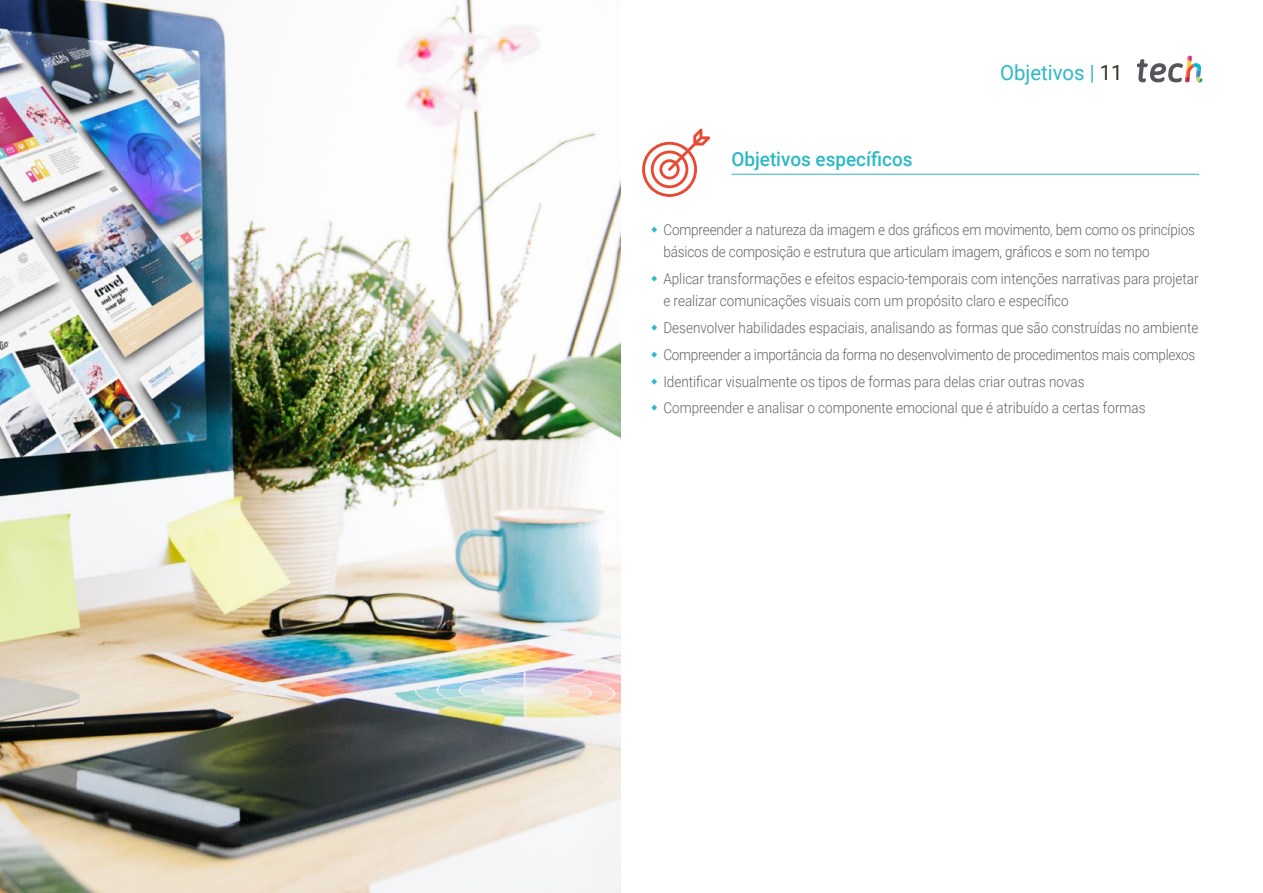
<style>
.page{position:relative;width:1263px;height:893px;background:#fff}
.page>*{position:absolute;margin:0;border:0;box-sizing:border-box;transform-origin:0 0}
.t1{font:21px "Roboto";color:#2db8c5}
.t2{font:500 19.5px "Roboto";color:#2db8c5}
.t3{font:300 15px/26.7px "Roboto";color:#61646a;scale:.9 1}
.s1{color:#312e20}
</style>
<div class="page">
<hr style="left:731px;top:174px;width:468px;height:1px;background:#2db8c5">
<svg style="left:642px;top:129px;width:68px;height:68px"></svg>
<img style="left:0;top:0;width:621px;height:893px">
<svg style="left:1137px;top:56px;width:65px;height:27px"></svg>
<h2 class="t2" style="left:731px;top:145px;width:183px">Objetivos específicos</h2>
<h1 class="t1" style="left:1000px;top:57px;width:124px">Objetivos | <span class="s1">11</span></h1>
<p class="t3" style="left:663px;top:217px;width:592px;line-height:22.5px">Compreender a natureza da imagem e dos gráficos em movimento, bem como os princípios básicos de composição e estrutura que articulam imagem, gráficos e som no tempo</p>
<p class="t3" style="left:663px;top:267px;width:596px;line-height:22.5px">Aplicar transformações e efeitos espacio-temporais com intenções narrativas para projetar e realizar comunicações visuais com um propósito claro e específico</p>
<p class="t3" style="left:663px;top:314px;width:596px">Desenvolver habilidades espaciais, analisando as formas que são construídas no ambiente Compreender a importância da forma no desenvolvimento de procedimentos mais complexos Identificar visualmente os tipos de formas para delas criar outras novas<br>Compreender e analisar o componente emocional que é atribuído a certas formas</p>
</div>
